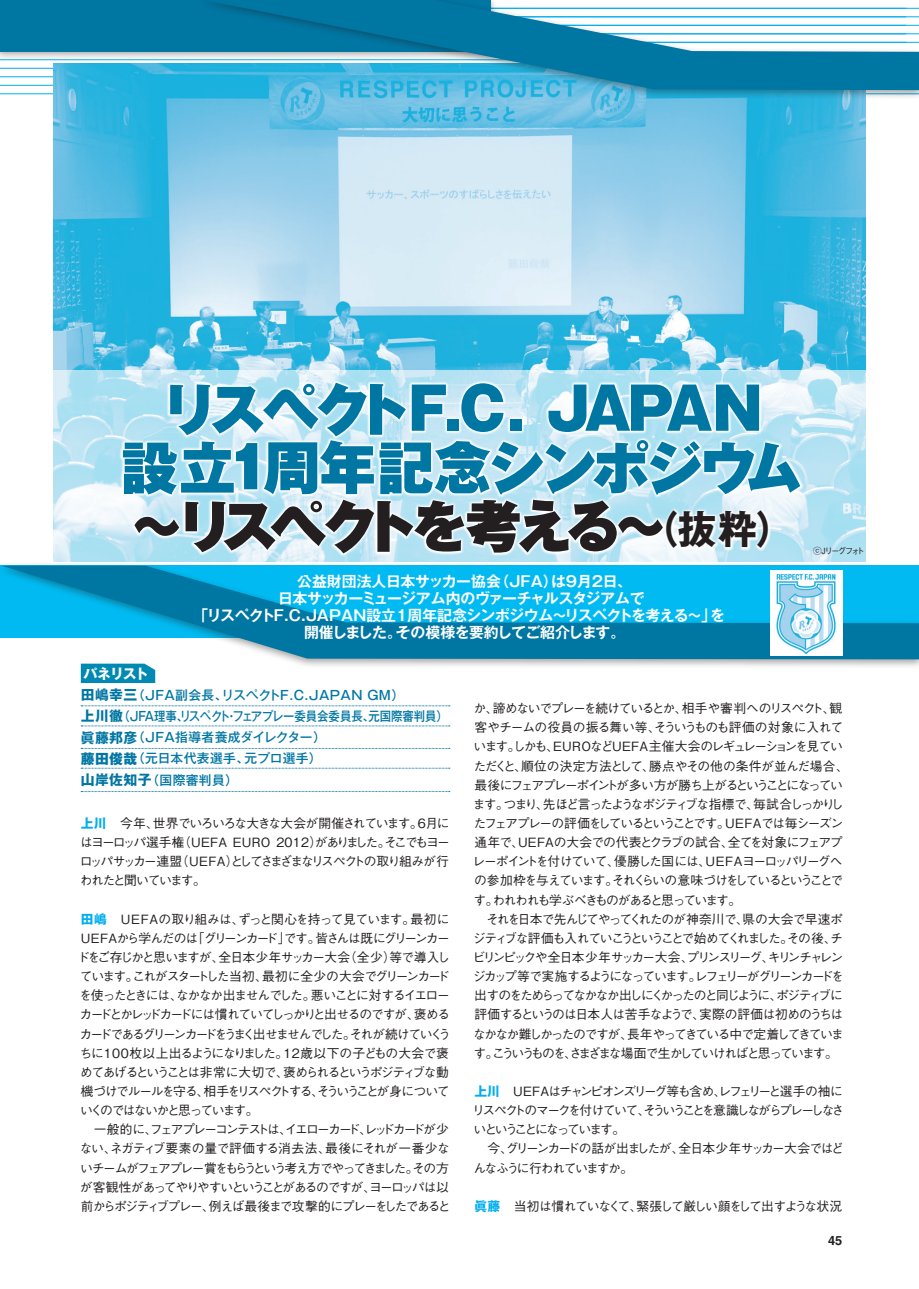
<style>
.page{position:relative;width:919px;height:1289px;background:#fff}
.page>*{position:absolute;margin:0;border:0;box-sizing:border-box;transform-origin:0 0}
.t1{font:900 56.4px/58.5px "Gothic MB101 Pr 5";letter-spacing:-.07em;color:#0076a3;text-align:center}
.t2{font:700 14.85px "Gothic MB101 Pr 5 De";letter-spacing:-.02em;color:#fff}
.t3{font:700 14.85px "Gothic MB101 Pr 5 De";color:#fff}
.t4{font:700 13.8px "Gothic MB101 Pr 5";letter-spacing:-.075em;color:#fff}
.t5{font:500 12.75px/19.2px "Gothic BBB Pr 5";letter-spacing:-.115em;color:#231f20}
.t6{font:500 12.75px/19.2px "Gothic BBB Pr 5";letter-spacing:-.135em;color:#231f20}
.t7{font:500 12.75px/21.3px "Gothic MB101 Pr 5";color:#0076a3}
.t8{font:700 12.75px "Helvetica";color:#231f20}
.t9{font:500 8.55px "Gothic BBB Pr 5";letter-spacing:-.2em;color:#231f20}
.s1{color:#231f20}
.s2{font-weight:700;font-size:39.3px;color:#231f20}
.s3{font-weight:700;font-size:13.8px}
.s4{font-weight:800;font-size:13.8px}
.s5{font-family:"Gothic MB101 Pr 5";font-weight:700;color:#00aeef}
</style>
<div class="page">
<hr style="left:0;top:68px;width:906px;height:1px;background:#00aeef">
<hr style="left:0;top:76px;width:906px;height:1px;background:#00aeef">
<hr style="left:0;top:85px;width:906px;height:1px;background:#00aeef">
<hr style="left:0;top:94px;width:918px;height:1px;background:#00aeef">
<svg style="left:81px;top:675px;width:74px;height:8px"></svg>
<img style="left:53px;top:67px;width:812px;height:303px">
<svg style="left:53px;top:370px;width:813px;height:191px;background:#c2e7f4"></svg>
<div style="left:0;top:0;width:503px;height:67px;background:#231f20;opacity:.4"></div>
<div style="left:0;top:0;width:490px;height:51px;background:#0076a3"></div>
<div style="left:196px;top:0;width:722px;height:106px;background:#231f20;opacity:.4"></div>
<svg style="left:204px;top:0;width:714px;height:90px;fill:#0776a3"></svg>
<div style="left:0;top:561px;width:918px;height:114px;background:#231f20;opacity:.4"></div>
<svg style="left:2px;top:566px;width:916px;height:93px;background:#2399c2"></svg>
<svg style="left:119px;top:378px;width:799px;height:239px"></svg>
<svg style="left:81px;top:705px;width:369px;height:1px"></svg>
<svg style="left:81px;top:725px;width:369px;height:1px"></svg>
<svg style="left:81px;top:748px;width:369px;height:1px"></svg>
<svg style="left:81px;top:767px;width:369px;height:1px"></svg>
<svg style="left:81px;top:791px;width:369px;height:1px"></svg>
<img style="left:770px;top:570px;width:72px;height:85px">
<h1 class="t1" style="left:121px;top:376px;width:682px">リスペクトF.C. JAPAN<br>設立1周年記念シンポジウム<span class="s1">〜リスペクトを考える〜</span><span class="s2">（抜粋）</span></h1>
<p class="t3" style="left:297px;top:569px;width:336px">公益財団法人日本サッカー協会（JFA）は9月2日、</p>
<p class="t2" style="left:278px;top:586px;width:368px">日本サッカーミュージアム内のヴァーチャルスタジアムで</p>
<p class="t2" style="left:193px;top:603px;width:533px">「リスペクトF.C.JAPAN設立1周年記念シンポジウム〜リスペクトを考える〜」を</p>
<p class="t2" style="left:304px;top:620px;width:323px">開催しました。その模様を要約してご紹介します。</p>
<p class="t4" style="left:83px;top:662px;width:67px">パネリスト</p>
<p class="t9" style="left:813px;top:544px;width:53px">ⓒJリーグフォト</p>
<p class="t7" style="left:81px;top:683px;width:368px"><span class="s3">田嶋幸三</span>（JFA副会長、リスペクトF.C.JAPAN GM）<br><span class="s3">上川徹</span>（JFA理事、リスペクト・フェアプレー委員会委員長、元国際審判員）<span class="s3">眞藤邦彦</span>（JFA指導者養成ダイレクター）<br><span class="s4">藤田俊哉</span>（元日本代表選手、元プロ選手）<br><span class="s3">山岸佐知子</span>（国際審判員）</p>
<p class="t5" style="left:80px;top:812px;width:371px;text-align:justify"><span class="s5">上川</span>　今年、世界でいろいろな大きな大会が開催されています。6月にはヨーロッパ選手権（U EFA EU RO 20 1 2）がありました。そこでもヨーロッパサッカー連盟（ U EFA）としてさまざまなリスペクトの取り組みが行われたと聞いています。</p>
<p class="t5" style="left:77px;top:908px;width:375px"><span class="s5">田嶋</span>　UEFAの取り組みは、ずっと関心を持って見ています。最初にU EFAから学んだのは「グリーンカード」です。皆さんは既にグリーンカードをご存じかと思いますが、全日本少年サッカー大会（全少）等で導入しています。これがスタートした当初、最初に全少の大会でグリーンカードを使ったときには、なかなか出ませんでした。悪いことに対するイエローカードとかレッドカードには慣れていてしっかりと出せるのですが、褒めるカードであるグリーンカードをうまく出せませんでした。それが続けていくうちに100枚以上出るようになりました。12歳以下の子どもの大会で褒めてあげるということは非常に大切で、褒められるというポジティブな動機づけでルールを守る、相手をリスペクトする、そういうことが身についていくのではないかと思っています。<br>　一般的に、フェアプレーコンテストは、イエローカード、レッドカードが少ない、ネガティブ要素の量で評価する消去法、最後にそれが一番少ないチームがフェアプレー賞をもらうという考え方でやってきました。その方が客観性があってやりやすいということがあるのですが、ヨーロッパは以前からポジティブプレー、例えば最後まで攻撃的にプレーをしたであると</p>
<p class="t5" style="left:472px;top:697px;width:377px">か、諦めないでプレーを続けているとか、相手や審判へのリスペクト、観客やチームの役員の振る舞い等、そういうものも評価の対象に入れています。しかも、EUROなどUEFA主催大会のレギュレーションを見ていただくと、順位の決定方法として、勝点やその他の条件が並んだ場合、最後にフェアプレーポイントが多い方が勝ち上がるということになっています。つまり、先ほど言ったようなポジティブな指標で、毎試合しっかりしたフェアプレーの評価をしているということです。UEFAでは毎シーズン通年で、UEFAの大会での代表とクラブの試合、全てを対象にフェアプレーポイントを付けていて、優勝した国には、UEFAヨーロッパリーグへの参加枠を与えています。それくらいの意味づけをしているということです。われわれも学ぶべきものがあると思っています。<br>　それを日本で先んじてやってくれたのが神奈川で、県の大会で早速ポジティブな評価も入れていこうということで始めてくれました。その後、チビリンピックや全日本少年サッカー大会、プリンスリーグ、キリンチャレンジカップ等で実施するようになっています。レフェリーがグリーンカードを出すのをためらってなかなか出しにくかったのと同じように、ポジティブに評価するというのは日本人は苦手なようで、実際の評価は初めのうちはなかなか難しかったのですが、長年やってきている中で定着してきています。こういうものを、さまざまな場面で生かしていければと思っています。</p>
<p class="t6" style="left:472px;top:1080px;width:373px"><span class="s5">上川</span>　UEFAはチャンピオンズリーグ等も含め、レフェリーと選手の袖にリスペクトのマークを付けていて、そういうことを意識しながらプレーしなさいということになっています。<br>　今、グリーンカードの話が出ましたが、全日本少年サッカー大会ではどんなふうに行われていますか。</p>
<p class="t5" style="left:474px;top:1195px;width:369px"><span class="s5">眞藤</span>　当初は慣れていなくて、緊張して厳しい顔をして出すような状況</p>
<p class="t8" style="left:828px;top:1232px;width:16px">45</p>
</div>
